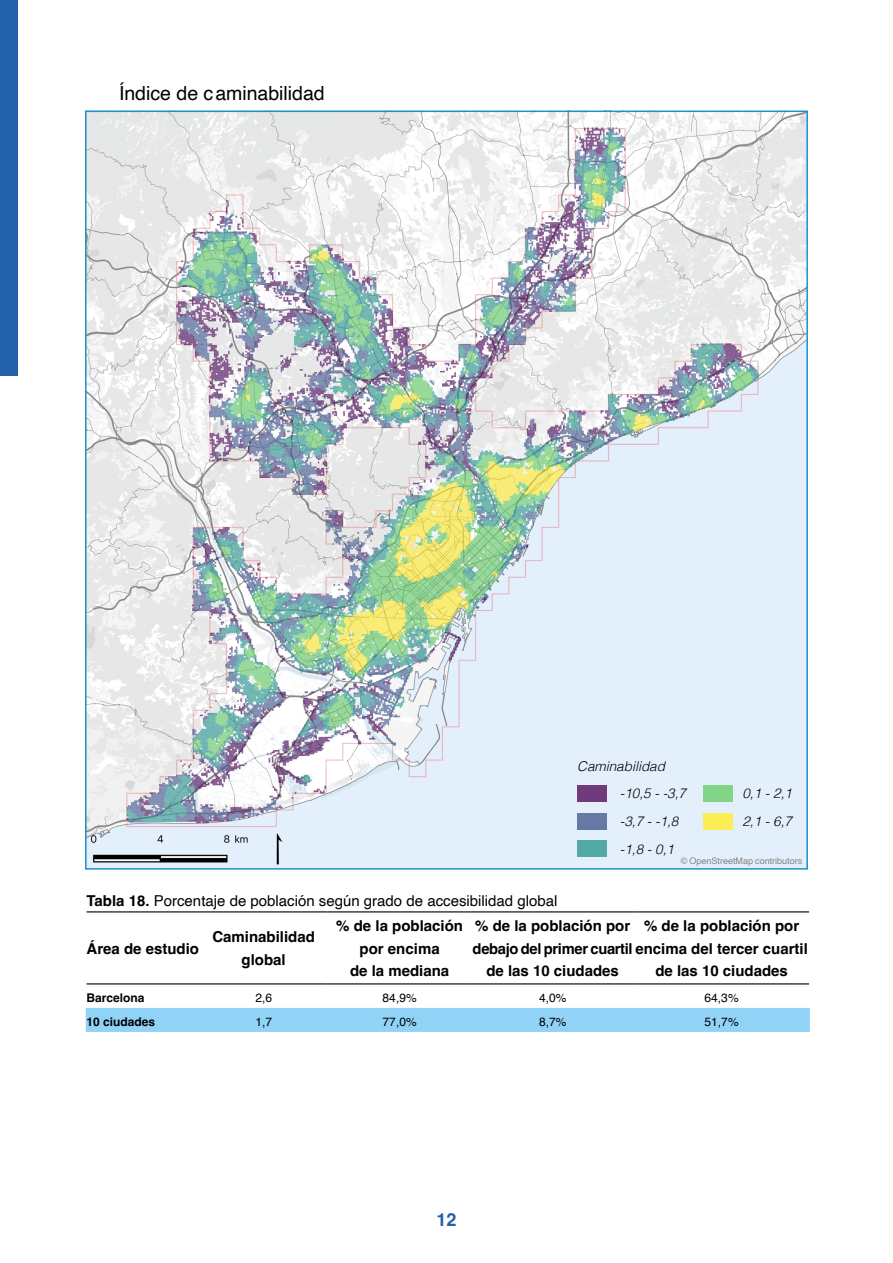
<style>
.page{position:relative;width:893px;height:1263px;background:#fff}
.page>*{position:absolute;margin:0;border:0;box-sizing:border-box;transform-origin:0 0}
.titol_mapa{font:19.5px "Helvetica";color:#000}
.t1{font:700 18px "Helvetica";color:#2560ab}
.t2{font:700 15px/22.5px "Helvetica";color:#000;text-align:center}
.t3{font:15px "Helvetica";color:#000}
.cos_mapes{font:italic 300 13.5px/27.8px "Helvetica";color:#000}
.t4{font:12px "Helvetica";color:#000}
.t5{font:700 12px "Helvetica";color:#000}
.titol_mapa-2{font:9px "Helvetica";color:#828285}
.s1{font-weight:700}
</style>
<div class="page">
<div style="left:0;top:0;width:17px;height:376px;background:#2361ab"></div>
<img style="left:88px;top:114px;width:717px;height:753px">
<div style="left:86px;top:1008px;width:724px;height:24px;background:#90d3f6"></div>
<hr style="left:87px;top:911px;width:113px;height:1px;background:#000">
<hr style="left:200px;top:911px;width:127px;height:1px;background:#000">
<hr style="left:327px;top:911px;width:145px;height:1px;background:#000">
<hr style="left:472px;top:911px;width:161px;height:1px;background:#000">
<hr style="left:633px;top:911px;width:176px;height:1px;background:#000">
<hr style="left:87px;top:983px;width:113px;height:1px;background:#000">
<hr style="left:200px;top:983px;width:127px;height:1px;background:#000">
<hr style="left:327px;top:983px;width:145px;height:1px;background:#000">
<hr style="left:472px;top:983px;width:161px;height:1px;background:#000">
<hr style="left:633px;top:983px;width:176px;height:1px;background:#000">
<div style="left:577px;top:785px;width:30px;height:17px;background:#703b7a"></div>
<div style="left:577px;top:813px;width:30px;height:16px;background:#6678a5"></div>
<div style="left:577px;top:840px;width:30px;height:17px;background:#54a8a5"></div>
<div style="left:703px;top:785px;width:30px;height:17px;background:#82d587"></div>
<div style="left:703px;top:813px;width:30px;height:16px;background:#fbed56"></div>
<p class="titol_mapa" style="left:119px;top:78px;width:207px">Índice de caminabilidad</p>
<p class="cos_mapes" style="left:577px;top:752px;width:89px">Caminabilidad</p>
<p class="cos_mapes" style="left:620px;top:779px;width:68px">-10,5 - -3,7</p>
<p class="cos_mapes" style="left:620px;top:806px;width:60px">-3,7 - -1,8</p>
<p class="cos_mapes" style="left:620px;top:834px;width:56px">-1,8 - 0,1</p>
<p class="cos_mapes" style="left:742px;top:779px;width:51px">0,1 - 2,1<br>2,1 - 6,7</p>
<p class="titol_mapa-2" style="left:681px;top:854px;width:123px">© OpenStreetMap contributors</p>
<p class="t3" style="left:87px;top:889px;width:472px"><span class="s1">Tabla 18.</span> Porcentaje de población según grado de accesibilidad global</p>
<p class="t2" style="left:87px;top:939px;width:114px">Área de estudio</p>
<p class="t2" style="left:212px;top:927px;width:104px">Caminabilidad global</p>
<p class="t2" style="left:336px;top:916px;width:128px">% de la población por encima<br>de la mediana</p>
<p class="t2" style="left:475px;top:916px;width:157px">% de la población por</p>
<p class="t2" style="left:644px;top:916px;width:157px">% de la población por</p>
<p class="t2" style="left:655px;top:961px;width:134px">de las 10 ciudades</p>
<p class="t2" style="left:473px;top:939px;width:337px">debajo del primer cuartil encima del tercer cuartil</p>
<p class="t2" style="left:486px;top:961px;width:134px">de las 10 ciudades</p>
<p class="t5" style="left:87px;top:990px;width:60px">Barcelona</p>
<p class="t4" style="left:255px;top:988px;width:18px">2,6</p>
<p class="t4" style="left:383px;top:988px;width:36px">84,9%</p>
<p class="t4" style="left:539px;top:988px;width:29px">4,0%</p>
<p class="t4" style="left:705px;top:988px;width:36px">64,3%</p>
<p class="t5" style="left:87px;top:1014px;width:70px">10 ciudades</p>
<p class="t4" style="left:255px;top:1012px;width:18px">1,7</p>
<p class="t4" style="left:383px;top:1012px;width:36px">77,0%</p>
<p class="t4" style="left:539px;top:1012px;width:29px">8,7%</p>
<p class="t4" style="left:705px;top:1012px;width:36px">51,7%</p>
<p class="t1" style="left:436px;top:1208px;width:22px">12</p>
</div>
